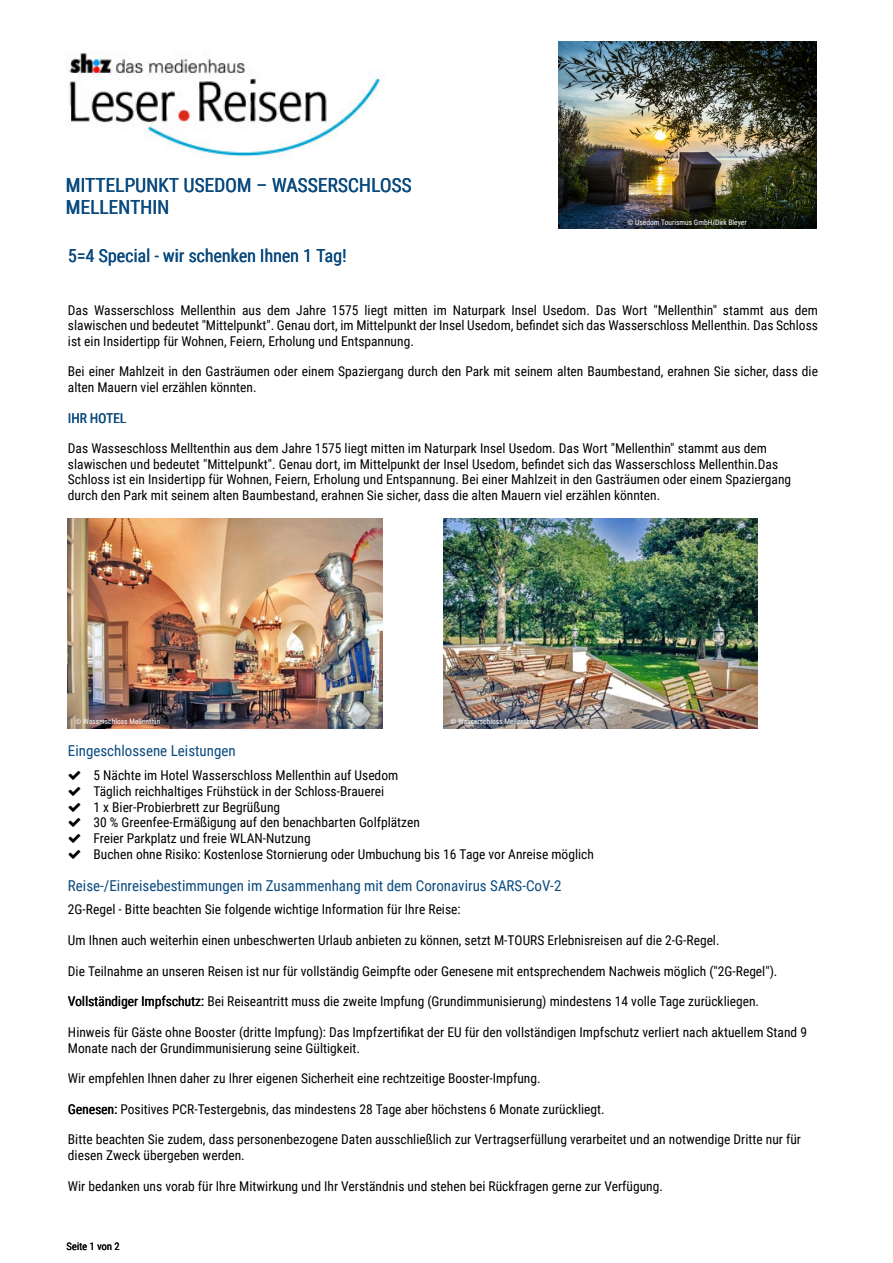
<style>
.page{position:relative;width:893px;height:1263px;background:#fff}
.page>*{position:absolute;margin:0;border:0;box-sizing:border-box;transform-origin:0 0}
.t1{font:19.5px/22.5px "Roboto Condensed";color:#0a4a7e}
.t2{font:18px "Roboto Condensed";color:#0a4a7e}
.t3{font:15px "Roboto Condensed";color:#0a4a7e}
.t4{font:13.5px/15.8px "Roboto Condensed";color:#000}
.t5{font:13.5px "Roboto Condensed";color:#0a4a7e}
.t6{font:10.5px "Roboto Condensed";color:#000}
.t7{font:7.5px "Roboto Condensed";color:#fff}
</style>
<div class="page">
<img style="left:68px;top:518px;width:315px;height:210px">
<img style="left:443px;top:518px;width:315px;height:210px">
<img style="left:69px;top:51px;width:316px;height:108px">
<img style="left:558px;top:41px;width:258px;height:188px">
<h1 class="t1" style="left:66px;top:175px;width:347px">MITTELPUNKT USEDOM – WASSERSCHLOSS<br>MELLENTHIN</h1>
<h2 class="t2" style="left:68px;top:247px;width:280px">5=4 Special - wir schenken Ihnen 1 Tag!</h2>
<p class="t7" style="left:628px;top:219px;width:121px">© Usedom Tourismus GmbH/Dirk Bleyer</p>
<p class="t4" style="left:68px;top:303px;width:751px;text-align:justify">Das Wasserschloss Mellenthin aus dem Jahre 1575 liegt mitten im Naturpark Insel Usedom. Das Wort "Mellenthin" stammt aus dem slawischen und bedeutet "Mittelpunkt". Genau dort, im Mittelpunkt der Insel Usedom, befindet sich das Wasserschloss Mellenthin. Das Schloss ist ein Insidertipp für Wohnen, Feiern, Erholung und Entspannung.</p>
<p class="t4" style="left:68px;top:365px;width:751px">Bei einer Mahlzeit in den Gasträumen oder einem Spaziergang durch den Park mit seinem alten Baumbestand, erahnen Sie sicher, dass die alten Mauern viel erzählen könnten.</p>
<p class="t5" style="left:68px;top:412px;width:60px">IHR HOTEL</p>
<p class="t4" style="left:68px;top:442px;width:725px">Das Wasseschloss Melltenthin aus dem Jahre 1575 liegt mitten im Naturpark Insel Usedom. Das Wort "Mellenthin" stammt aus dem slawischen und bedeutet "Mittelpunkt". Genau dort, im Mittelpunkt der Insel Usedom, befindet sich das Wasserschloss Mellenthin.Das Schloss ist ein Insidertipp für Wohnen, Feiern, Erholung und Entspannung. Bei einer Mahlzeit in den Gasträumen oder einem Spaziergang durch den Park mit seinem alten Baumbestand, erahnen Sie sicher, dass die alten Mauern viel erzählen könnten.</p>
<p class="t7" style="left:75px;top:718px;width:86px">© Wasserschloss Mellenthin</p>
<p class="t7" style="left:450px;top:718px;width:86px">© Wasserschloss Mellenthin</p>
<p class="t3" style="left:68px;top:744px;width:169px">Eingeschlossene Leistungen</p>
<p class="t4" style="left:93px;top:768px;width:502px">5 Nächte im Hotel Wasserschloss Mellenthin auf Usedom<br>Täglich reichhaltiges Frühstück in der Schloss-Brauerei<br>1 x Bier-Probierbrett zur Begrüßung<br>30 % Greenfee-Ermäßigung auf den benachbarten Golfplätzen<br>Freier Parkplatz und freie WLAN-Nutzung<br>Buchen ohne Risiko: Kostenlose Stornierung oder Umbuchung bis 16 Tage vor Anreise möglich</p>
<p class="t3" style="left:68px;top:879px;width:495px">Reise-/Einreisebestimmungen im Zusammenhang mit dem Coronavirus SARS-CoV-2</p>
<p class="t4" style="left:68px;top:903px;width:394px">2G-Regel - Bitte beachten Sie folgende wichtige Information für Ihre Reise:</p>
<p class="t4" style="left:68px;top:933px;width:653px">Um Ihnen auch weiterhin einen unbeschwerten Urlaub anbieten zu können, setzt M-TOURS Erlebnisreisen auf die 2-G-Regel.</p>
<p class="t4" style="left:68px;top:964px;width:711px">Die Teilnahme an unseren Reisen ist nur für vollständig Geimpfte oder Genesene mit entsprechendem Nachweis möglich ("2G-Regel").</p>
<p class="t4" style="left:68px;top:994px;width:693px">Vollständiger Impfschutz: Bei Reiseantritt muss die zweite Impfung (Grundimmunisierung) mindestens 14 volle Tage zurückliegen.</p>
<p class="t4" style="left:68px;top:1025px;width:740px">Hinweis für Gäste ohne Booster (dritte Impfung): Das Impfzertifikat der EU für den vollständigen Impfschutz verliert nach aktuellem Stand 9<br>Monate nach der Grundimmunisierung seine Gültigkeit.</p>
<p class="t4" style="left:68px;top:1071px;width:474px">Wir empfehlen Ihnen daher zu Ihrer eigenen Sicherheit eine rechtzeitige Booster-Impfung.</p>
<p class="t4" style="left:68px;top:1102px;width:538px">Genesen: Positives PCR-Testergebnis, das mindestens 28 Tage aber höchstens 6 Monate zurückliegt.</p>
<p class="t4" style="left:68px;top:1133px;width:734px">Bitte beachten Sie zudem, dass personenbezogene Daten ausschließlich zur Vertragserfüllung verarbeitet und an notwendige Dritte nur für diesen Zweck übergeben werden.</p>
<p class="t4" style="left:68px;top:1179px;width:596px">Wir bedanken uns vorab für Ihre Mitwirkung und Ihr Verständnis und stehen bei Rückfragen gerne zur Verfügung.</p>
<p class="t6" style="left:66px;top:1242px;width:55px">Seite 1 von 2</p>
</div>
